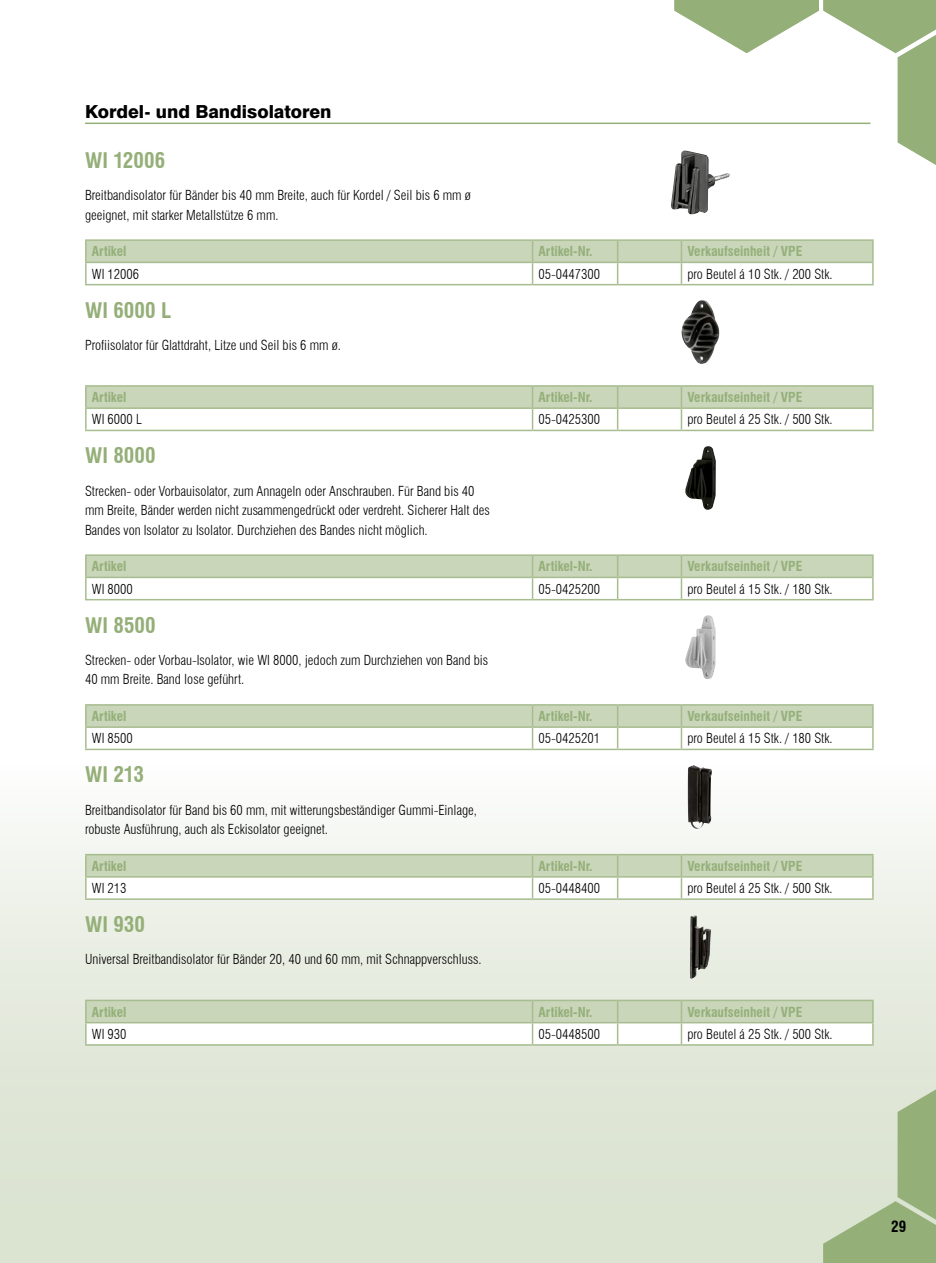
<style>
.page{position:relative;width:936px;height:1263px;background:#fff}
.page>*{position:absolute;margin:0;border:0;box-sizing:border-box;transform-origin:0 0}
.t1{font:700 condensed 21px "Swiss 721 BT";letter-spacing:.01em;color:#95af79}
.t2{font:800 18px "Swiss 721 BT";color:#000}
.t3{font:700 condensed 15px "Swiss 721 BT";color:#000}
.t4{font:300 condensed 13.5px/19.5px "Swiss 721 BT";color:#000}
.t5{font:700 condensed 13.5px "Swiss 721 BT";color:#95af79}
</style>
<div class="page">
<hr style="left:85px;top:123px;width:785px;height:1px;background:#95af79">
<div style="left:0;top:765px;width:935px;height:498px;background:linear-gradient(to bottom,#f9faf7,#d5deca)"></div>
<hr style="left:85px;top:241px;width:2px;height:21px;background:#a7bc8f">
<hr style="left:85px;top:239px;width:447px;height:2px;background:#a7bc8f">
<hr style="left:85px;top:262px;width:447px;height:1px;background:#a7bc8f">
<hr style="left:532px;top:239px;width:85px;height:2px;background:#a7bc8f">
<hr style="left:617px;top:239px;width:64px;height:2px;background:#a7bc8f">
<hr style="left:681px;top:239px;width:192px;height:2px;background:#a7bc8f">
<hr style="left:85px;top:263px;width:2px;height:21px;background:#a7bc8f">
<hr style="left:85px;top:284px;width:447px;height:1px;background:#a7bc8f">
<svg style="left:86px;top:240px;width:787px;height:45px"></svg>
<hr style="left:681px;top:284px;width:192px;height:1px;background:#a7bc8f">
<img style="left:670px;top:181px;width:44px;height:33px">
<hr style="left:85px;top:387px;width:2px;height:20px;background:#a7bc8f">
<hr style="left:85px;top:385px;width:447px;height:2px;background:#a7bc8f">
<hr style="left:85px;top:407px;width:447px;height:2px;background:#a7bc8f">
<hr style="left:532px;top:385px;width:85px;height:2px;background:#a7bc8f">
<hr style="left:617px;top:385px;width:64px;height:2px;background:#a7bc8f">
<hr style="left:681px;top:385px;width:192px;height:2px;background:#a7bc8f">
<hr style="left:85px;top:409px;width:2px;height:21px;background:#a7bc8f">
<hr style="left:85px;top:430px;width:447px;height:1px;background:#a7bc8f">
<hr style="left:532px;top:430px;width:85px;height:1px;background:#a7bc8f">
<hr style="left:617px;top:430px;width:64px;height:1px;background:#a7bc8f">
<svg style="left:86px;top:386px;width:787px;height:44px"></svg>
<hr style="left:681px;top:430px;width:192px;height:1px;background:#a7bc8f">
<img style="left:681px;top:300px;width:38px;height:64px">
<hr style="left:85px;top:556px;width:2px;height:21px;background:#a7bc8f">
<hr style="left:85px;top:554px;width:447px;height:2px;background:#a7bc8f">
<hr style="left:85px;top:577px;width:447px;height:1px;background:#a7bc8f">
<hr style="left:532px;top:554px;width:85px;height:2px;background:#a7bc8f">
<hr style="left:617px;top:554px;width:64px;height:2px;background:#a7bc8f">
<hr style="left:681px;top:554px;width:192px;height:2px;background:#a7bc8f">
<hr style="left:85px;top:578px;width:2px;height:21px;background:#a7bc8f">
<hr style="left:85px;top:599px;width:447px;height:1px;background:#a7bc8f">
<svg style="left:86px;top:555px;width:787px;height:45px"></svg>
<hr style="left:681px;top:599px;width:192px;height:1px;background:#a7bc8f">
<img style="left:685px;top:446px;width:30px;height:64px">
<hr style="left:85px;top:706px;width:2px;height:20px;background:#a7bc8f">
<hr style="left:85px;top:704px;width:447px;height:2px;background:#a7bc8f">
<hr style="left:85px;top:726px;width:447px;height:2px;background:#a7bc8f">
<hr style="left:532px;top:704px;width:85px;height:2px;background:#a7bc8f">
<hr style="left:617px;top:704px;width:64px;height:2px;background:#a7bc8f">
<hr style="left:681px;top:704px;width:192px;height:2px;background:#a7bc8f">
<hr style="left:85px;top:728px;width:2px;height:21px;background:#a7bc8f">
<hr style="left:85px;top:749px;width:447px;height:1px;background:#a7bc8f">
<hr style="left:532px;top:749px;width:85px;height:1px;background:#a7bc8f">
<hr style="left:617px;top:749px;width:64px;height:1px;background:#a7bc8f">
<svg style="left:86px;top:705px;width:787px;height:44px"></svg>
<hr style="left:681px;top:749px;width:192px;height:1px;background:#a7bc8f">
<img style="left:685px;top:615px;width:31px;height:64px">
<hr style="left:85px;top:855px;width:2px;height:21px;background:#a7bc8f">
<hr style="left:85px;top:854px;width:447px;height:1px;background:#a7bc8f">
<hr style="left:85px;top:876px;width:447px;height:2px;background:#a7bc8f">
<hr style="left:532px;top:854px;width:85px;height:1px;background:#a7bc8f">
<hr style="left:617px;top:854px;width:64px;height:1px;background:#a7bc8f">
<hr style="left:681px;top:854px;width:192px;height:1px;background:#a7bc8f">
<hr style="left:85px;top:878px;width:2px;height:20px;background:#a7bc8f">
<hr style="left:85px;top:898px;width:447px;height:2px;background:#a7bc8f">
<hr style="left:532px;top:898px;width:85px;height:2px;background:#a7bc8f">
<hr style="left:617px;top:898px;width:64px;height:2px;background:#a7bc8f">
<svg style="left:86px;top:855px;width:787px;height:44px"></svg>
<hr style="left:681px;top:898px;width:192px;height:2px;background:#a7bc8f">
<img style="left:687px;top:765px;width:26px;height:64px">
<hr style="left:85px;top:1001px;width:2px;height:21px;background:#a7bc8f">
<hr style="left:85px;top:1000px;width:447px;height:1px;background:#a7bc8f">
<hr style="left:85px;top:1022px;width:447px;height:1px;background:#a7bc8f">
<hr style="left:85px;top:1023px;width:2px;height:21px;background:#a7bc8f">
<hr style="left:85px;top:1044px;width:447px;height:2px;background:#a7bc8f">
<hr style="left:532px;top:1044px;width:85px;height:2px;background:#a7bc8f">
<hr style="left:617px;top:1044px;width:64px;height:2px;background:#a7bc8f">
<svg style="left:86px;top:1000px;width:787px;height:45px"></svg>
<hr style="left:681px;top:1044px;width:192px;height:2px;background:#a7bc8f">
<img style="left:689px;top:915px;width:22px;height:63px">
<svg style="left:674px;top:0;width:261px;height:185px"></svg>
<svg style="left:823px;top:1069px;width:112px;height:194px;background:#bfceae"></svg>
<h2 class="t2" style="left:85px;top:101px;width:248px">Kordel- und Bandisolatoren</h2>
<h1 class="t1" style="left:85px;top:148px;width:82px">WI 12006</h1>
<p class="t4" style="left:85px;top:185px;width:387px">Breitbandisolator für Bänder bis 40 mm Breite, auch für Kordel / Seil bis 6 mm ø geeignet, mit starker Metallstütze 6 mm.</p>
<p class="t5" style="left:92px;top:243px;width:36px">Artikel</p>
<p class="t5" style="left:538px;top:243px;width:55px">Artikel-Nr.</p>
<p class="t5" style="left:687px;top:243px;width:116px">Verkaufseinheit / VPE</p>
<p class="t4" style="left:92px;top:264px;width:49px">WI 12006</p>
<p class="t4" style="left:538px;top:264px;width:63px">05-0447300</p>
<p class="t4" style="left:687px;top:264px;width:147px">pro Beutel á 10 Stk. / 200 Stk.</p>
<h1 class="t1" style="left:85px;top:297px;width:88px">WI 6000 L</h1>
<p class="t4" style="left:85px;top:335px;width:257px">Profiisolator für Glattdraht, Litze und Seil bis 6 mm ø.</p>
<p class="t5" style="left:92px;top:389px;width:36px">Artikel</p>
<p class="t5" style="left:538px;top:389px;width:55px">Artikel-Nr.</p>
<p class="t5" style="left:687px;top:389px;width:116px">Verkaufseinheit / VPE</p>
<p class="t4" style="left:92px;top:410px;width:51px">WI 6000 L</p>
<p class="t4" style="left:538px;top:410px;width:63px">05-0425300</p>
<p class="t4" style="left:687px;top:410px;width:147px">pro Beutel á 25 Stk. / 500 Stk.</p>
<h1 class="t1" style="left:85px;top:443px;width:72px">WI 8000</h1>
<p class="t4" style="left:85px;top:481px;width:406px">Strecken- oder Vorbauisolator, zum Annageln oder Anschrauben. Für Band bis 40 mm Breite, Bänder werden nicht zusammengedrückt oder verdreht. Sicherer Halt des<br>Bandes von Isolator zu Isolator. Durchziehen des Bandes nicht möglich.</p>
<p class="t5" style="left:92px;top:558px;width:36px">Artikel</p>
<p class="t5" style="left:538px;top:558px;width:55px">Artikel-Nr.</p>
<p class="t5" style="left:687px;top:558px;width:116px">Verkaufseinheit / VPE</p>
<p class="t4" style="left:92px;top:579px;width:42px">WI 8000</p>
<p class="t4" style="left:538px;top:579px;width:63px">05-0425200</p>
<p class="t4" style="left:687px;top:579px;width:147px">pro Beutel á 15 Stk. / 180 Stk.</p>
<h1 class="t1" style="left:85px;top:612px;width:72px">WI 8500</h1>
<p class="t4" style="left:85px;top:650px;width:404px">Strecken- oder Vorbau-Isolator, wie WI 8000, jedoch zum Durchziehen von Band bis<br>40 mm Breite. Band lose geführt.</p>
<p class="t5" style="left:92px;top:708px;width:36px">Artikel</p>
<p class="t5" style="left:538px;top:708px;width:55px">Artikel-Nr.</p>
<p class="t5" style="left:687px;top:708px;width:116px">Verkaufseinheit / VPE</p>
<p class="t4" style="left:92px;top:729px;width:42px">WI 8500</p>
<p class="t4" style="left:538px;top:729px;width:63px">05-0425201</p>
<p class="t4" style="left:687px;top:729px;width:147px">pro Beutel á 15 Stk. / 180 Stk.</p>
<h1 class="t1" style="left:85px;top:762px;width:60px">WI 213</h1>
<p class="t4" style="left:85px;top:800px;width:393px">Breitbandisolator für Band bis 60 mm, mit witterungsbeständiger Gummi-Einlage, robuste Ausführung, auch als Eckisolator geeignet.</p>
<p class="t5" style="left:92px;top:858px;width:36px">Artikel</p>
<p class="t5" style="left:538px;top:858px;width:55px">Artikel-Nr.</p>
<p class="t5" style="left:687px;top:858px;width:116px">Verkaufseinheit / VPE</p>
<p class="t4" style="left:92px;top:878px;width:36px">WI 213</p>
<p class="t4" style="left:538px;top:878px;width:63px">05-0448400</p>
<p class="t4" style="left:687px;top:878px;width:147px">pro Beutel á 25 Stk. / 500 Stk.</p>
<h1 class="t1" style="left:85px;top:912px;width:61px">WI 930</h1>
<p class="t4" style="left:85px;top:950px;width:398px">Universal Breitbandisolator für Bänder 20, 40 und 60 mm, mit Schnappverschluss.</p>
<p class="t5" style="left:92px;top:1004px;width:36px">Artikel</p>
<p class="t5" style="left:538px;top:1004px;width:55px">Artikel-Nr.</p>
<p class="t5" style="left:687px;top:1004px;width:116px">Verkaufseinheit / VPE</p>
<p class="t4" style="left:92px;top:1024px;width:36px">WI 930</p>
<p class="t4" style="left:538px;top:1024px;width:63px">05-0448500</p>
<p class="t4" style="left:687px;top:1024px;width:147px">pro Beutel á 25 Stk. / 500 Stk.</p>
<p class="t3" style="left:891px;top:1217px;width:16px">29</p>
</div>
